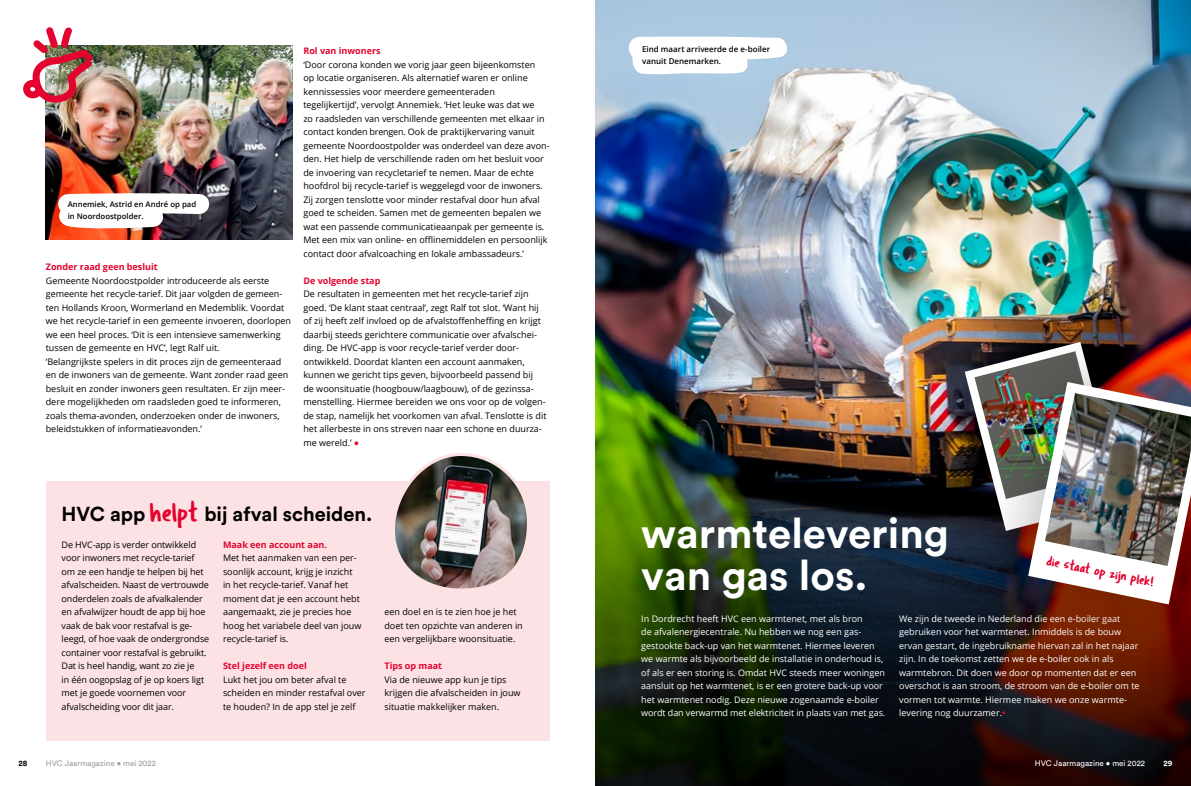
<style>
.page{position:relative;width:1191px;height:786px;background:#fff}
.page>*{position:absolute;margin:0;border:0;box-sizing:border-box;transform-origin:0 0}
.t1{font:700 42px/42px "Circular Std";color:#fff}
.t2{font:700 20px "Circular Std";color:#000}
.t3{font:14.1px "Tragic Marker";color:#e4032e}
.t4{font:9px/13.5px "Open Sans";color:#000}
.t5{font:9px/13.5px "Open Sans";color:#fff}
.t6{font:700 9px "Open Sans";color:#e4032e}
.t7{font:600 8px/12px "Open Sans";color:#000}
.t8{font:8px "Circular Std";color:#9d9d9c}
.t9{font:8px "Circular Std";color:#fff}
.t10{font:700 8px "Circular Std";color:#000}
.t11{font:700 8px "Circular Std";color:#fff}
.t12{font:600 7.8px/11.7px "Open Sans";color:#000}
.s1{font-family:"Circular Std";font-weight:700;color:#e4032e}
.s2{font-family:"Tragic Marker";font-weight:400;font-size:27px;color:#e4032e}
.s3{font-weight:700;color:#e4032e}
</style>
<div class="page">
<div style="left:46px;top:480px;width:503px;height:259px;background:#fce2e4"></div>
<img style="left:46px;top:46px;width:246px;height:193px">
<img style="left:595px;top:0;width:596px;height:129px">
<img style="left:595px;top:129px;width:596px;height:656px">
<img style="left:390px;top:453px;width:141px;height:136px">
<img style="left:439px;top:479px;width:48px;height:75px">
<svg style="left:48px;top:184px;width:172px;height:52px"></svg>
<svg style="left:628px;top:37px;width:164px;height:38px"></svg>
<div style="left:918px;top:296px;width:249px;height:281px;background:#000;opacity:.34"></div>
<div style="left:971px;top:325px;width:220px;height:335px;background:#000;opacity:.34"></div>
<img style="left:964px;top:342px;width:227px;height:262px">
<img style="left:1045px;top:393px;width:146px;height:172px">
<img style="left:24px;top:27px;width:75px;height:89px">
<p class="t12" style="left:68px;top:198px;width:130px">Annemiek, Astrid en André op pad in Noordoostpolder.</p>
<p class="t6" style="left:46px;top:260px;width:113px">Zonder raad geen besluit</p>
<p class="t4" style="left:46px;top:273px;width:247px">Gemeente Noordoostpolder introduceerde als eerste gemeente het recycle-tarief. Dit jaar volgden de gemeen&shy;ten Hollands Kroon, Wormerland en Medemblik. Voordat we het recycle-tarief in een gemeente invoeren, doorlopen we een heel proces. ‘Dit is een intensieve samenwerking tussen de gemeente en HVC’, legt Ralf uit.<br>‘Belangrijkste spelers in dit proces zijn de gemeenteraad en de inwoners van de gemeente. Want zonder raad geen besluit en zonder inwoners geen resultaten. Er zijn meer&shy;dere mogelijkheden om raadsleden goed te informeren, zoals thema-avonden, onderzoeken onder de inwoners, beleidstukken of informatieavonden.’</p>
<p class="t6" style="left:303px;top:44px;width:79px">Rol van inwoners</p>
<p class="t4" style="left:303px;top:57px;width:248px">‘Door corona konden we vorig jaar geen bijeenkomsten<br>op locatie organiseren. Als alternatief waren er online kennissessies voor meerdere gemeenteraden tegelijkertijd’, vervolgt Annemiek. ‘Het leuke was dat we<br>zo raadsleden van verschillende gemeenten met elkaar in contact konden brengen. Ook de praktijkervaring vanuit gemeente Noordoostpolder was onderdeel van deze avon&shy;den. Het hielp de verschillende raden om het besluit voor de invoering van recycletarief te nemen. Maar de echte hoofdrol bij recycle-tarief is weggelegd voor de inwoners.<br>Zij zorgen tenslotte voor minder restafval door hun afval goed te scheiden. Samen met de gemeenten bepalen we wat een passende communicatieaanpak per gemeente is.<br>Met een mix van online- en offlinemiddelen en persoonlijk contact door afvalcoaching en lokale ambassadeurs.’</p>
<p class="t6" style="left:303px;top:274px;width:78px">De volgende stap</p>
<p class="t4" style="left:303px;top:287px;width:245px">De resultaten in gemeenten met het recycle-tarief zijn goed. ‘De klant staat centraal’, zegt Ralf tot slot. ‘Want hij of zij heeft zelf invloed op de afvalstoffenheffing en krijgt daarbij steeds gerichtere communicatie over afvalschei&shy;ding. De HVC-app is voor recycle-tarief verder door&shy;ontwikkeld. Doordat klanten een account aanmaken, kunnen we gericht tips geven, bijvoorbeeld passend bij<br>de woonsituatie (hoogbouw/laagbouw), of de gezinssa&shy;menstelling. Hiermee bereiden we ons voor op de volgen&shy;de stap, namelijk het voorkomen van afval. Tenslotte is dit het allerbeste in ons streven naar een schone en duurza&shy;me wereld.’ <span class="s1">•</span></p>
<h2 class="t2" style="left:62px;top:500px;width:312px">HVC app <span class="s2">helpt</span> bij afval scheiden.</h2>
<p class="t4" style="left:62px;top:537px;width:149px">De HVC-app is verder ontwikkeld voor inwoners met recycle-tarief om ze een handje te helpen bij het afvalscheiden. Naast de vertrouwde onderdelen zoals de afvalkalender en afvalwijzer houdt de app bij hoe vaak de bak voor restafval is ge&shy;leegd, of hoe vaak de ondergrondse container voor restafval is gebruikt.<br>Dat is heel handig, want zo zie je<br>in één oogopslag of je op koers ligt met je goede voornemen voor afvalscheiding voor dit jaar.</p>
<p class="t6" style="left:223px;top:538px;width:105px">Maak een account aan.</p>
<p class="t4" style="left:223px;top:550px;width:140px">Met het aanmaken van een per&shy;soonlijk account, krijg je inzicht in het recycle-tarief. Vanaf het moment dat je een account hebt aangemaakt, zie je precies hoe hoog het variabele deel van jouw recycle-tarief is.</p>
<p class="t6" style="left:223px;top:659px;width:85px">Stel jezelf een doel</p>
<p class="t4" style="left:223px;top:672px;width:144px">Lukt het jou om beter afval te scheiden en minder restafval over te houden? In de app stel je zelf</p>
<p class="t4" style="left:384px;top:604px;width:140px">een doel en is te zien hoe je het doet ten opzichte van anderen in een vergelijkbare woonsituatie.</p>
<p class="t6" style="left:384px;top:659px;width:59px">Tips op maat</p>
<p class="t4" style="left:384px;top:672px;width:138px">Via de nieuwe app kun je tips krijgen die afvalscheiden in jouw situatie makkelijker maken.</p>
<p class="t7" style="left:642px;top:43px;width:130px">Eind maart arriveerde de e-boiler vanuit Denemarken.</p>
<h1 class="t1" style="left:641px;top:510px;width:309px">warmtelevering van gas los.</h1>
<p class="t5" style="left:641px;top:611px;width:245px">In Dordrecht heeft HVC een warmtenet, met als bron<br>de afvalenergiecentrale. Nu hebben we nog een gas&shy;gestookte back-up van het warmtenet. Hiermee leveren we warmte als bijvoorbeeld de installatie in onderhoud is, of als er een storing is. Omdat HVC steeds meer woningen aansluit op het warmtenet, is er een grotere back-up voor het warmtenet nodig. Deze nieuwe zogenaamde e-boiler wordt dan verwarmd met elektriciteit in plaats van met gas.</p>
<p class="t5" style="left:899px;top:611px;width:242px">We zijn de tweede in Nederland die een e-boiler gaat gebruiken voor het warmtenet. Inmiddels is de bouw ervan gestart, de ingebruikname hiervan zal in het najaar zijn. In de toekomst zetten we de e-boiler ook in als warmtebron. Dit doen we door op momenten dat er een overschot is aan stroom, de stroom van de e-boiler om te vormen tot warmte. Hiermee maken we onze warmte&shy;levering nog duurzamer.<span class="s3">•</span></p>
<h3 class="t3" style="left:1049px;top:551px;width:111px;rotate:12deg">die staat op zijn plek!</h3>
<p class="t10" style="left:18px;top:758px;width:10px">28</p>
<p class="t8" style="left:46px;top:758px;width:112px">HVC Jaarmagazine • mei 2022</p>
<p class="t9" style="left:1035px;top:758px;width:112px">HVC Jaarmagazine • mei 2022</p>
<p class="t11" style="left:1163px;top:758px;width:11px">29</p>
</div>
